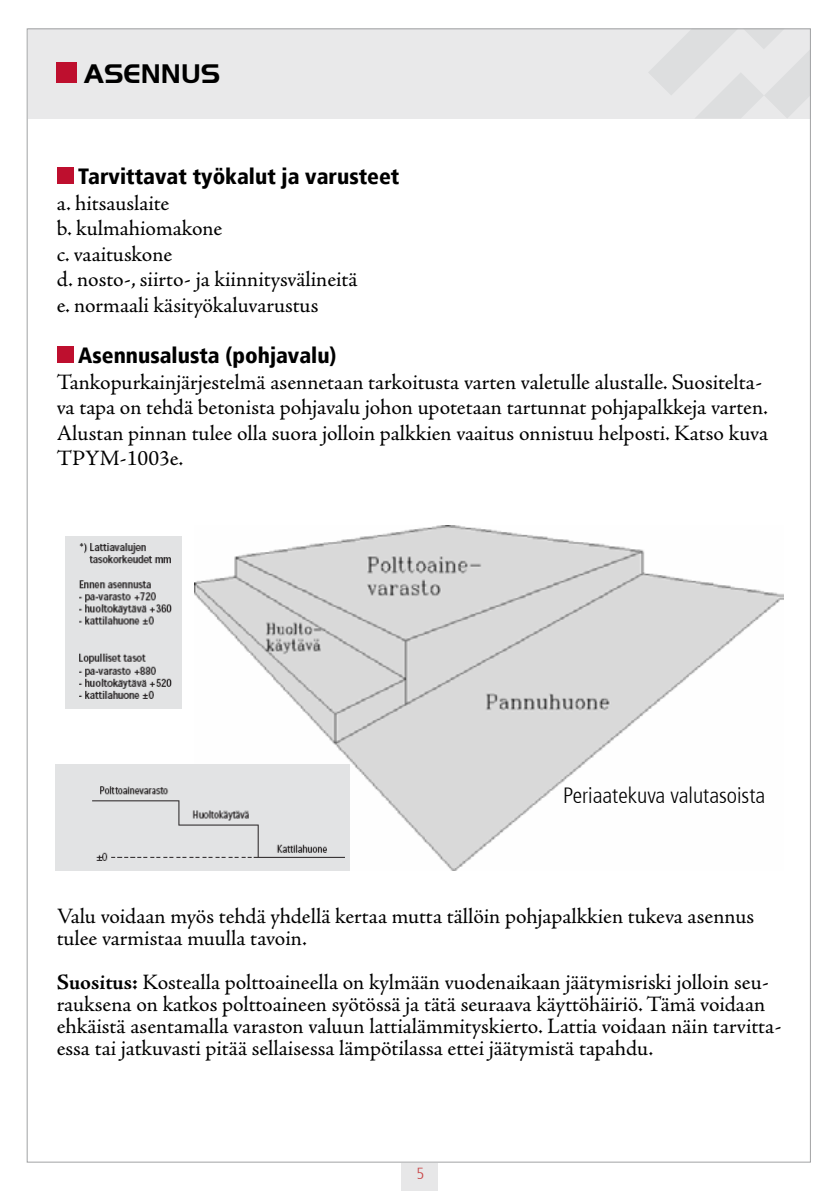
<style>
.page{position:relative;width:840px;height:1191px;background:#fff}
.page>*{position:absolute;margin:0;border:0;box-sizing:border-box;transform-origin:0 0}
.t1{font:700 28px "Handel Gothic LT";color:#000}
.t2{font:22px/25.6px "Adobe Jenson Pro";color:#000}
.t3{font:900 condensed 22px "Frutiger";color:#000}
.t4{font:300 condensed 22px "Frutiger";color:#000}
.t5{font:300 condensed 16px "Frutiger";color:#c74041}
.s1{font-weight:700}
</style>
<div class="page">
<div style="left:401px;top:1163px;width:37px;height:28px;background:#e7e7e8"></div>
<div style="left:28px;top:28px;width:782px;height:91px;background:#e9e9ea"></div>
<svg style="left:649px;top:30px;width:159px;height:88px"></svg>
<div style="left:57px;top:63px;width:20px;height:20px;background:#be0f2e"></div>
<div style="left:57px;top:168px;width:16px;height:16px;background:#be0f2e"></div>
<div style="left:57px;top:346px;width:16px;height:17px;background:#be0f2e"></div>
<img style="left:195px;top:525px;width:587px;height:346px">
<img style="left:65px;top:537px;width:116px;height:172px">
<img style="left:55px;top:765px;width:294px;height:106px">
<p class="t1" style="left:84px;top:58px;width:138px">ASENNUS</p>
<p class="t3" style="left:78px;top:163px;width:322px">Tarvittavat työkalut ja varusteet</p>
<p class="t2" style="left:57px;top:190px;width:302px">a. hitsauslaite<br>b. kulmahiomakone<br>c. vaaituskone<br>d. nosto-, siirto- ja kiinnitysvälineitä e. normaali käsityökaluvarustus</p>
<p class="t3" style="left:78px;top:342px;width:259px">Asennusalusta (pohjavalu)</p>
<p class="t2" style="left:57px;top:369px;width:712px">Tankopurkainjärjestelmä asennetaan tarkoitusta varten valetulle alustalle. Suositelta&shy;va tapa on tehdä betonista pohjavalu johon upotetaan tartunnat pohjapalkkeja varten.<br>Alustan pinnan tulee olla suora jolloin palkkien vaaitus onnistuu helposti. Katso kuva TPYM-1003e.</p>
<p class="t4" style="left:563px;top:783px;width:203px">Periaatekuva valutasoista</p>
<p class="t2" style="left:57px;top:905px;width:698px;line-height:22px">Valu voidaan myös tehdä yhdellä kertaa mutta tällöin pohjapalkkien tukeva asennus tulee varmistaa muulla tavoin.</p>
<p class="t2" style="left:57px;top:971px;width:726px;line-height:22px"><span class="s1">Suositus:</span> Kostealla polttoaineella on kylmään vuodenaikaan jäätymisriski jolloin seu&shy;rauksena on katkos polttoaineen syötössä ja tätä seuraava käyttöhäiriö. Tämä voidaan ehkäistä asentamalla varaston valuun lattialämmityskierto. Lattia voidaan näin tarvitta&shy;essa tai jatkuvasti pitää sellaisessa lämpötilassa ettei jäätymistä tapahdu.</p>
<p class="t5" style="left:416px;top:1164px;width:9px">5</p>
</div>
